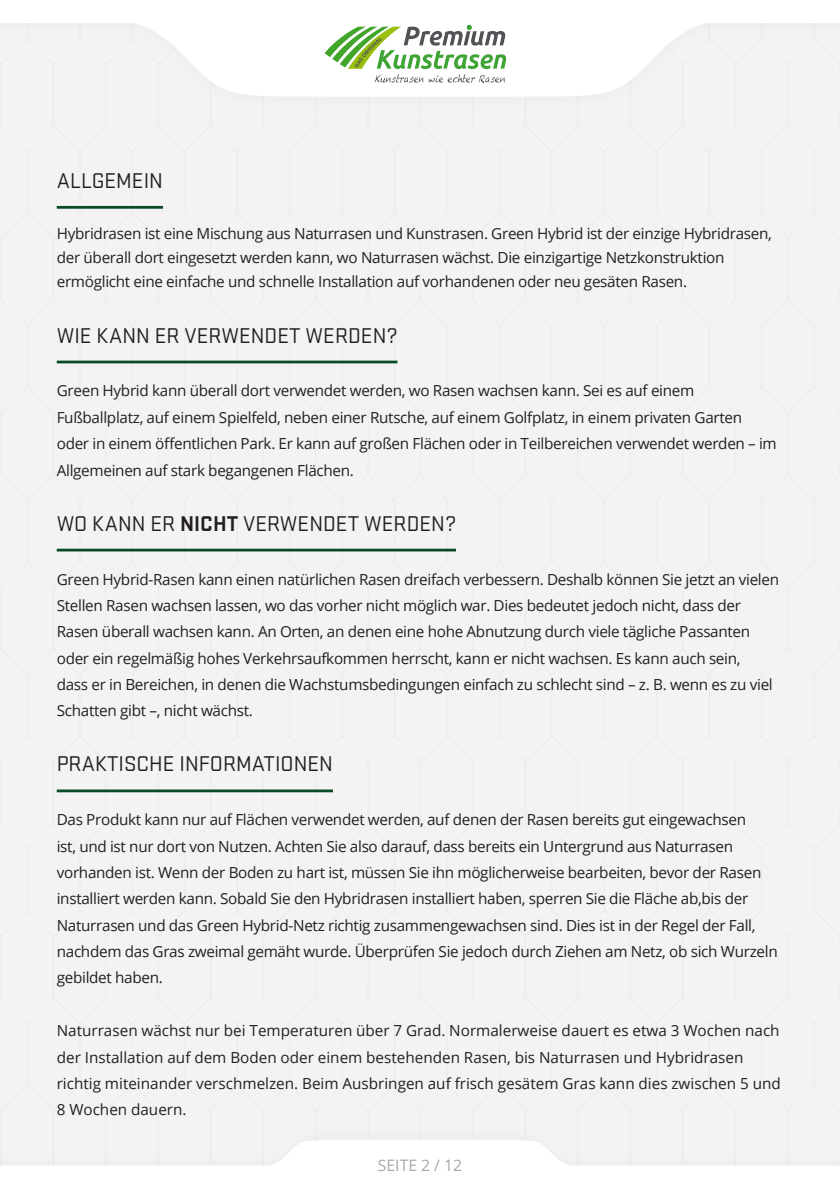
<style>
.page{position:relative;width:840px;height:1191px;background:#fff}
.page>*{position:absolute;margin:0;border:0;box-sizing:border-box;transform-origin:0 0}
.Mellemrubrik{font:22.2px "Stratum 1";color:#231f20}
.t1{font:15.8px "Open Sans";color:#a8a9ad}
.Brødtekst{font:15.2px/26.4px "Open Sans";letter-spacing:-.02em;color:#231f20}
.Brødtekst-2{font:15.2px/26.4px "Open Sans";color:#231f20}
.s1{font-weight:700}
</style>
<div class="page">
<div style="left:0;top:115px;width:839px;height:1007px;background:#f3f3f3"></div>
<div style="left:0;top:0;width:839px;height:115px;background:#f3f3f3"></div>
<svg style="left:0;top:0;width:839px;height:97px;fill:#fff"></svg>
<div style="left:0;top:1122px;width:839px;height:69px;background:#f3f3f3"></div>
<svg style="left:0;top:1141px;width:839px;height:50px;fill:#fff"></svg>
<img style="left:323px;top:23px;width:183px;height:62px">
<hr style="left:57px;top:206px;width:106px;height:3px;background:#094b25">
<hr style="left:57px;top:360px;width:340px;height:3px;background:#094b25">
<hr style="left:57px;top:549px;width:399px;height:2px;background:#094b25">
<hr style="left:57px;top:789px;width:276px;height:3px;background:#094b25">
<p class="Mellemrubrik" style="left:57px;top:168px;width:108px">ALLGEMEIN</p>
<p class="Brødtekst" style="left:57px;top:221px;width:716px;line-height:24px">Hybridrasen ist eine Mischung aus Naturrasen und Kunstrasen. Green Hybrid ist der einzige Hybridrasen, der überall dort eingesetzt werden kann, wo Naturrasen wächst. Die einzigartige Netzkonstruktion ermöglicht eine einfache und schnelle Installation auf vorhandenen oder neu gesäten Rasen.</p>
<p class="Mellemrubrik" style="left:57px;top:322px;width:342px">WIE KANN ER VERWENDET WERDEN?</p>
<p class="Brødtekst" style="left:57px;top:377px;width:721px">Green Hybrid kann überall dort verwendet werden, wo Rasen wachsen kann. Sei es auf einem Fußballplatz, auf einem Spielfeld, neben einer Rutsche, auf einem Golfplatz, in einem privaten Garten oder in einem öffentlichen Park. Er kann auf großen Flächen oder in Teilbereichen verwendet werden – im Allgemeinen auf stark begangenen Flächen.</p>
<p class="Mellemrubrik" style="left:57px;top:510px;width:400px">WO KANN ER <span class="s1">NICHT</span> VERWENDET WERDEN?</p>
<p class="Brødtekst" style="left:57px;top:565px;width:723px">Green Hybrid-Rasen kann einen natürlichen Rasen dreifach verbessern. Deshalb können Sie jetzt an vielen Stellen Rasen wachsen lassen, wo das vorher nicht möglich war. Dies bedeutet jedoch nicht, dass der Rasen überall wachsen kann. An Orten, an denen eine hohe Abnutzung durch viele tägliche Passanten oder ein regelmäßig hohes Verkehrsaufkommen herrscht, kann er nicht wachsen. Es kann auch sein,<br>dass er in Bereichen, in denen die Wachstumsbedingungen einfach zu schlecht sind – z. B. wenn es zu viel Schatten gibt –, nicht wächst.</p>
<p class="Mellemrubrik" style="left:57px;top:751px;width:277px">PRAKTISCHE INFORMATIONEN</p>
<p class="Brødtekst" style="left:57px;top:806px;width:722px">Das Produkt kann nur auf Flächen verwendet werden, auf denen der Rasen bereits gut eingewachsen<br>ist, und ist nur dort von Nutzen. Achten Sie also darauf, dass bereits ein Untergrund aus Naturrasen vorhanden ist. Wenn der Boden zu hart ist, müssen Sie ihn möglicherweise bearbeiten, bevor der Rasen installiert werden kann. Sobald Sie den Hybridrasen installiert haben, sperren Sie die Fläche ab,bis der Naturrasen und das Green Hybrid-Netz richtig zusammengewachsen sind. Dies ist in der Regel der Fall, nachdem das Gras zweimal gemäht wurde. Überprüfen Sie jedoch durch Ziehen am Netz, ob sich Wurzeln gebildet haben.</p>
<p class="Brødtekst-2" style="left:57px;top:1017px;width:725px">Naturrasen wächst nur bei Temperaturen über 7 Grad. Normalerweise dauert es etwa 3 Wochen nach der Installation auf dem Boden oder einem bestehenden Rasen, bis Naturrasen und Hybridrasen richtig miteinander verschmelzen. Beim Ausbringen auf frisch gesätem Gras kann dies zwischen 5 und 8 Wochen dauern.</p>
<p class="t1" style="left:377px;top:1154px;width:86px">SEITE 2 / 12</p>
</div>
